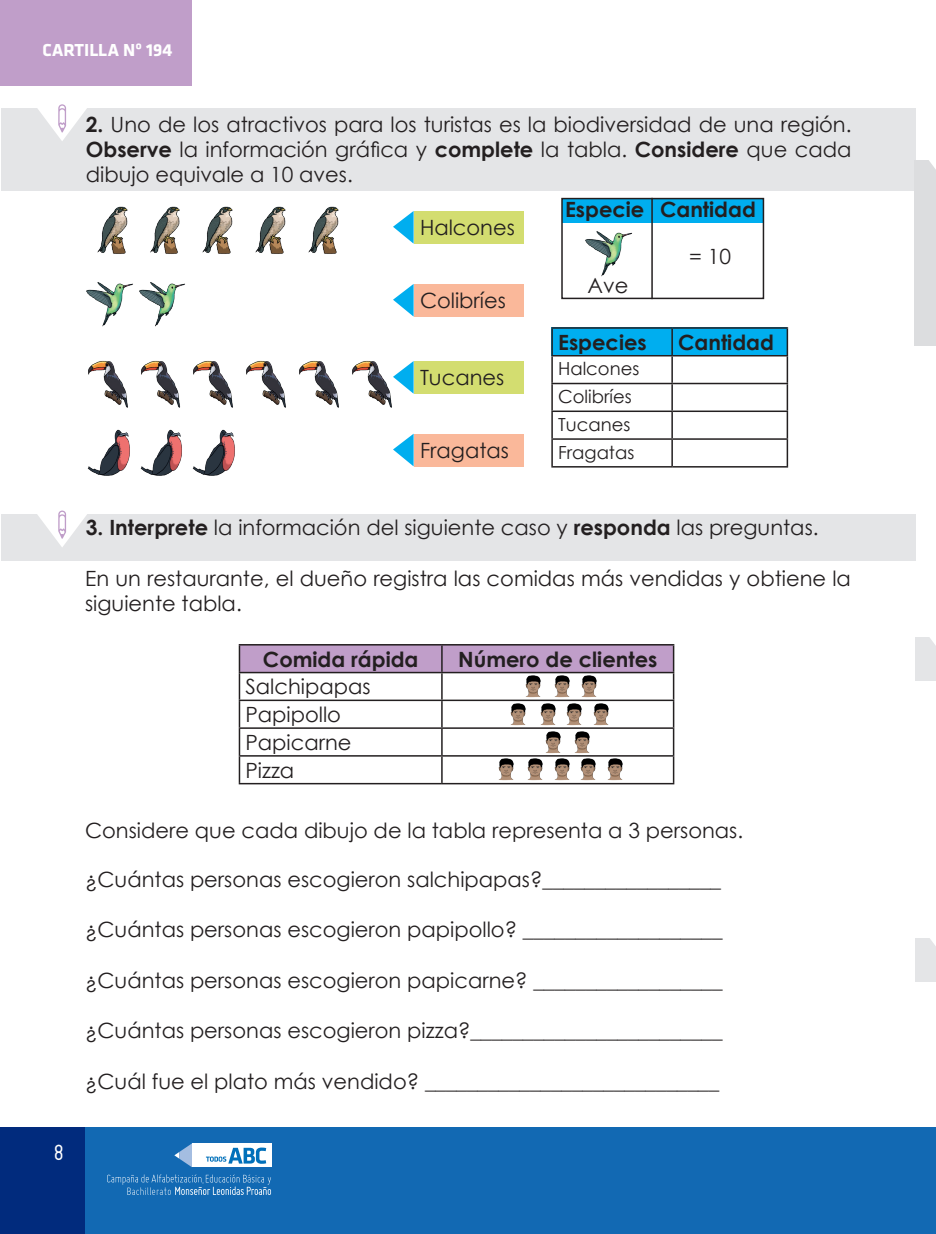
<style>
.page{position:relative;width:936px;height:1234px;background:#fff}
.page>*{position:absolute;margin:0;border:0;box-sizing:border-box;transform-origin:0 0}
.t1{font:24px "Miso";color:#fff}
.t2{font:21px/25.2px "Century Gothic";color:#231f20}
.t3{font:700 21px "Century Gothic";color:#231f20}
.t4{font:18px/27.8px "Century Gothic";color:#231f20}
.t5{font:700 18px "Klavika";color:#fff}
.t6{font:300 9.75px "Miso";color:#fff}
.s1{font-weight:700}
</style>
<div class="page">
<div style="left:914px;top:1127px;width:21px;height:106px;background:#1269b3"></div>
<div style="left:0;top:0;width:191px;height:85px;background:#c09ec9"></div>
<div style="left:0;top:1127px;width:914px;height:106px;background:#1269b3"></div>
<div style="left:1px;top:1127px;width:84px;height:106px;background:#012b7d"></div>
<svg style="left:174px;top:1143px;width:18px;height:23px"></svg>
<div style="left:192px;top:1142px;width:79px;height:24px;background:#fff"></div>
<svg style="left:206px;top:1147px;width:60px;height:16px"></svg>
<svg style="left:107px;top:1174px;width:164px;height:20px"></svg>
<div style="left:413px;top:211px;width:110px;height:33px;background:#d3dd70"></div>
<div style="left:413px;top:284px;width:110px;height:33px;background:#fab89a"></div>
<div style="left:413px;top:433px;width:110px;height:33px;background:#fab89a"></div>
<div style="left:413px;top:361px;width:110px;height:32px;background:#d3dd70"></div>
<div style="left:562px;top:198px;width:201px;height:24px;background:#00aeef"></div>
<div style="left:551px;top:327px;width:236px;height:29px;background:#00aeef"></div>
<div style="left:239px;top:644px;width:433px;height:28px;background:#c09ec9"></div>
<div style="left:914px;top:160px;width:21px;height:185px;background:#dcdddf"></div>
<svg style="left:929px;top:160px;width:6px;height:8px"></svg>
<div style="left:1px;top:108px;width:914px;height:83px;background:#e4e5e7"></div>
<div style="left:1px;top:514px;width:914px;height:46px;background:#e4e5e7"></div>
<svg style="left:37px;top:104px;width:50px;height:37px"></svg>
<svg style="left:37px;top:510px;width:50px;height:37px"></svg>
<div style="left:914px;top:637px;width:21px;height:43px;background:#e4e5e7"></div>
<div style="left:914px;top:937px;width:21px;height:44px;background:#e4e5e7"></div>
<svg style="left:930px;top:637px;width:5px;height:7px"></svg>
<svg style="left:927px;top:937px;width:8px;height:8px"></svg>
<hr style="left:239px;top:644px;width:203px;height:1px;background:#231f20">
<hr style="left:442px;top:644px;width:232px;height:1px;background:#231f20">
<hr style="left:672px;top:645px;width:2px;height:26px;background:#231f20">
<hr style="left:239px;top:671px;width:203px;height:2px;background:#231f20">
<hr style="left:442px;top:671px;width:232px;height:2px;background:#231f20">
<hr style="left:672px;top:673px;width:2px;height:26px;background:#231f20">
<hr style="left:239px;top:699px;width:203px;height:2px;background:#231f20">
<hr style="left:442px;top:699px;width:232px;height:2px;background:#231f20">
<hr style="left:672px;top:701px;width:2px;height:26px;background:#231f20">
<hr style="left:239px;top:727px;width:203px;height:1px;background:#231f20">
<hr style="left:442px;top:727px;width:232px;height:1px;background:#231f20">
<hr style="left:672px;top:728px;width:2px;height:27px;background:#231f20">
<hr style="left:239px;top:755px;width:203px;height:1px;background:#231f20">
<svg style="left:239px;top:645px;width:1px;height:137px"></svg>
<hr style="left:442px;top:755px;width:232px;height:1px;background:#231f20">
<svg style="left:441px;top:645px;width:1px;height:137px"></svg>
<hr style="left:672px;top:756px;width:2px;height:26px;background:#231f20">
<hr style="left:239px;top:782px;width:203px;height:2px;background:#231f20">
<hr style="left:442px;top:782px;width:232px;height:2px;background:#231f20">
<img style="left:525px;top:675px;width:16px;height:22px">
<img style="left:545px;top:731px;width:16px;height:22px">
<img style="left:510px;top:703px;width:16px;height:22px">
<img style="left:498px;top:758px;width:16px;height:22px">
<img style="left:554px;top:675px;width:16px;height:22px">
<img style="left:574px;top:731px;width:16px;height:22px">
<img style="left:540px;top:703px;width:16px;height:22px">
<img style="left:527px;top:758px;width:16px;height:22px">
<img style="left:581px;top:675px;width:16px;height:22px">
<img style="left:566px;top:703px;width:16px;height:22px">
<img style="left:554px;top:758px;width:16px;height:22px">
<img style="left:593px;top:703px;width:16px;height:22px">
<img style="left:580px;top:758px;width:16px;height:22px">
<img style="left:607px;top:758px;width:16px;height:22px">
<img style="left:97px;top:206px;width:31px;height:48px">
<img style="left:150px;top:206px;width:30px;height:48px">
<img style="left:202px;top:206px;width:31px;height:48px">
<img style="left:255px;top:206px;width:31px;height:48px">
<img style="left:308px;top:206px;width:31px;height:48px">
<img style="left:86px;top:282px;width:47px;height:45px">
<img style="left:139px;top:282px;width:46px;height:45px">
<img style="left:585px;top:231px;width:47px;height:46px">
<img style="left:88px;top:360px;width:40px;height:48px">
<img style="left:141px;top:360px;width:40px;height:48px">
<img style="left:193px;top:360px;width:40px;height:48px">
<img style="left:246px;top:360px;width:40px;height:48px">
<img style="left:299px;top:360px;width:40px;height:48px">
<img style="left:352px;top:360px;width:40px;height:48px">
<img style="left:87px;top:429px;width:43px;height:47px">
<img style="left:140px;top:429px;width:42px;height:47px">
<img style="left:192px;top:429px;width:43px;height:47px">
<hr style="left:551px;top:327px;width:121px;height:1px;background:#231f20">
<hr style="left:551px;top:328px;width:2px;height:27px;background:#231f20">
<hr style="left:672px;top:327px;width:116px;height:1px;background:#231f20">
<hr style="left:786px;top:328px;width:2px;height:27px;background:#231f20">
<hr style="left:551px;top:355px;width:121px;height:1px;background:#231f20">
<hr style="left:551px;top:356px;width:2px;height:26px;background:#231f20">
<hr style="left:672px;top:355px;width:116px;height:1px;background:#231f20">
<hr style="left:786px;top:356px;width:2px;height:26px;background:#231f20">
<hr style="left:551px;top:382px;width:121px;height:2px;background:#231f20">
<hr style="left:551px;top:384px;width:2px;height:26px;background:#231f20">
<hr style="left:672px;top:382px;width:116px;height:2px;background:#231f20">
<hr style="left:786px;top:384px;width:2px;height:26px;background:#231f20">
<hr style="left:551px;top:410px;width:121px;height:2px;background:#231f20">
<hr style="left:551px;top:412px;width:2px;height:26px;background:#231f20">
<hr style="left:672px;top:410px;width:116px;height:2px;background:#231f20">
<hr style="left:786px;top:412px;width:2px;height:26px;background:#231f20">
<hr style="left:551px;top:438px;width:121px;height:1px;background:#231f20">
<hr style="left:551px;top:439px;width:2px;height:27px;background:#231f20">
<hr style="left:672px;top:438px;width:116px;height:1px;background:#231f20">
<svg style="left:671px;top:328px;width:1px;height:138px"></svg>
<hr style="left:786px;top:439px;width:2px;height:27px;background:#231f20">
<hr style="left:551px;top:466px;width:121px;height:1px;background:#231f20">
<hr style="left:672px;top:466px;width:116px;height:1px;background:#231f20">
<div style="left:561px;top:198px;width:203px;height:101px;border:2px solid #231f20"></div>
<hr style="left:651px;top:198px;width:1px;height:101px;background:#231f20">
<svg style="left:393px;top:211px;width:20px;height:32px"></svg>
<svg style="left:393px;top:284px;width:20px;height:32px"></svg>
<svg style="left:393px;top:361px;width:20px;height:32px"></svg>
<svg style="left:393px;top:434px;width:20px;height:32px"></svg>
<p class="t5" style="left:43px;top:40px;width:131px">CARTILLA Nº 194</p>
<p class="t2" style="left:86px;top:111px;width:767px;text-align:justify"><span class="s1">2.</span> Uno de los atractivos para los turistas es la biodiversidad de una región.<br><span class="s1">Observe</span> la información gráfica y <span class="s1">complete</span> la tabla. <span class="s1">Considere</span> que cada dibujo equivale a 10 aves.</p>
<p class="t2" style="left:420px;top:215px;width:96px">Halcones</p>
<p class="t2" style="left:420px;top:287px;width:87px">Colibríes</p>
<p class="t2" style="left:420px;top:364px;width:86px">Tucanes</p>
<p class="t2" style="left:420px;top:437px;width:90px">Fragatas</p>
<p class="t3" style="left:565px;top:194px;width:192px">Especie Cantidad</p>
<p class="t2" style="left:689px;top:244px;width:43px">= 10</p>
<p class="t2" style="left:587px;top:272px;width:42px">Ave</p>
<p class="t3" style="left:558px;top:326px;width:90px">Especies</p>
<p class="t3" style="left:678px;top:326px;width:97px">Cantidad</p>
<p class="t4" style="left:558px;top:354px;width:83px">Halcones<br>Colibríes<br>Tucanes<br>Fragatas</p>
<p class="t2" style="left:86px;top:514px;width:734px"><span class="s1">3. Interprete</span> la información del siguiente caso y <span class="s1">responda</span> las preguntas.</p>
<p class="t2" style="left:85px;top:565px;width:767px">En un restaurante, el dueño registra las comidas más vendidas y obtiene la siguiente tabla.</p>
<p class="t3" style="left:263px;top:643px;width:157px">Comida rápida</p>
<p class="t3" style="left:458px;top:643px;width:201px">Número de clientes</p>
<p class="t2" style="left:245px;top:672px;width:127px;line-height:27.8px">Salchipapas<br>Papipollo<br>Papicarne<br>Pizza</p>
<p class="t2" style="left:85px;top:817px;width:659px">Considere que cada dibujo de la tabla representa a 3 personas.</p>
<p class="t1" style="left:54px;top:1138px;width:11px">8</p>
<p class="t2" style="left:85px;top:866px;width:637px">¿Cuántas personas escogieron salchipapas?_________________</p>
<p class="t2" style="left:85px;top:916px;width:639px">¿Cuántas personas escogieron papipollo? ___________________</p>
<p class="t2" style="left:85px;top:967px;width:639px">¿Cuántas personas escogieron papicarne? __________________</p>
<p class="t2" style="left:85px;top:1017px;width:639px">¿Cuántas personas escogieron pizza?________________________</p>
<p class="t2" style="left:85px;top:1067px;width:635px">¿Cuál fue el plato más vendido? ____________________________</p>
<p class="t6" style="left:202px;top:1173px;width:3px">,</p>
</div>
